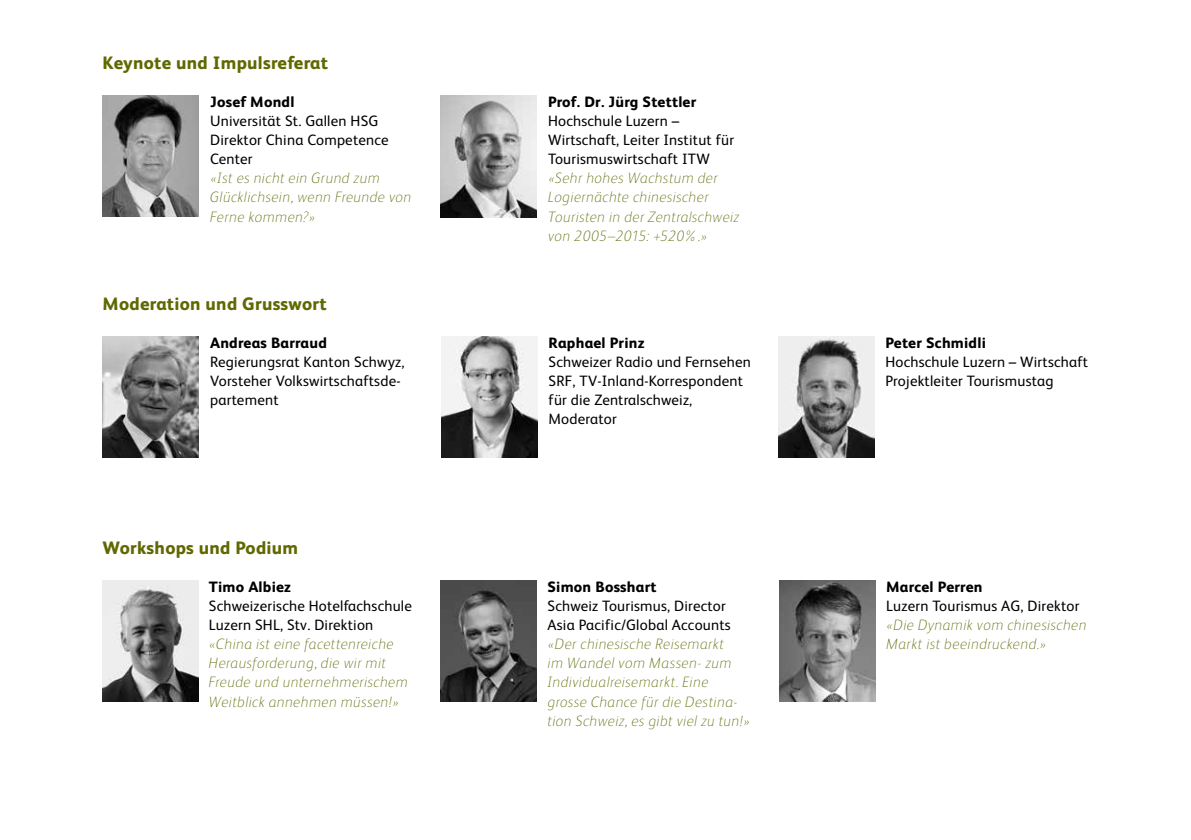
<style>
.page{position:relative;width:1191px;height:840px;background:#fff}
.page>*{position:absolute;margin:0;border:0;box-sizing:border-box;transform-origin:0 0}
.t1{font:800 18px "FS Albert";letter-spacing:.015em;color:#606800}
.t2{font:15px/19.2px "FS Albert";letter-spacing:.015em;color:#000}
.t3{font:italic 100 15px/19.2px "FS Albert";letter-spacing:.035em;color:#606800}
.t4{font:800 15px "FS Albert";letter-spacing:.015em;color:#000}
</style>
<div class="page">
<img style="left:779px;top:336px;width:96px;height:121px">
<img style="left:103px;top:95px;width:96px;height:122px">
<img style="left:103px;top:336px;width:96px;height:121px">
<img style="left:441px;top:336px;width:96px;height:121px">
<img style="left:103px;top:580px;width:96px;height:121px">
<img style="left:779px;top:580px;width:96px;height:121px">
<img style="left:440px;top:580px;width:96px;height:121px">
<img style="left:440px;top:95px;width:96px;height:122px">
<p class="t1" style="left:103px;top:50px;width:227px">Keynote und Impulsreferat</p>
<p class="t4" style="left:210px;top:90px;width:86px">Josef Mondl</p>
<p class="t2" style="left:210px;top:110px;width:180px">Universität St. Gallen HSG<br>Direktor China Competence<br>Center</p>
<p class="t3" style="left:210px;top:168px;width:203px">«Ist es nicht ein Grund zum<br>Glücklichsein, wenn Freunde von<br>Ferne kommen?»</p>
<p class="t1" style="left:103px;top:291px;width:225px">Moderation und Grusswort</p>
<p class="t4" style="left:210px;top:331px;width:118px">Andreas Barraud</p>
<p class="t2" style="left:210px;top:351px;width:196px">Regierungsrat Kanton Schwyz,<br>Vorsteher Volkswirtschaftsde&shy;partement</p>
<p class="t1" style="left:103px;top:535px;width:197px">Workshops und Podium</p>
<p class="t4" style="left:209px;top:575px;width:84px">Timo Albiez</p>
<p class="t2" style="left:209px;top:595px;width:204px">Schweizerische Hotelfachschule<br>Luzern SHL, Stv. Direktion</p>
<p class="t3" style="left:209px;top:633px;width:200px">«China ist eine facettenreiche<br>Herausforderung, die wir mit<br>Freude und unternehmerischem<br>Weitblick annehmen müssen!»</p>
<p class="t4" style="left:548px;top:90px;width:150px">Prof. Dr. Jürg Stettler</p>
<p class="t2" style="left:548px;top:110px;width:187px">Hochschule Luzern –<br>Wirtschaft, Leiter Institut für<br>Tourismuswirtschaft ITW</p>
<p class="t3" style="left:548px;top:168px;width:193px">«Sehr hohes Wachstum der<br>Logiernächte chinesischer<br>Touristen in der Zentralschweiz von 2005–2015: +520%.»</p>
<p class="t4" style="left:548px;top:331px;width:97px">Raphael Prinz</p>
<p class="t2" style="left:548px;top:351px;width:204px">Schweizer Radio und Fernsehen<br>SRF, TV-Inland-Korrespondent für die Zentralschweiz,<br>Moderator</p>
<p class="t4" style="left:547px;top:575px;width:111px">Simon Bosshart</p>
<p class="t2" style="left:547px;top:595px;width:185px">Schweiz Tourismus, Director<br>Asia Pacific/Global Accounts</p>
<p class="t3" style="left:547px;top:633px;width:204px">«Der chinesische Reisemarkt<br>im Wandel vom Massen- zum<br>Individualreisemarkt. Eine grosse Chance für die Destina&shy;tion Schweiz, es gibt viel zu tun!»</p>
<p class="t4" style="left:885px;top:331px;width:102px">Peter Schmidli</p>
<p class="t2" style="left:885px;top:351px;width:204px">Hochschule Luzern – Wirtschaft<br>Projektleiter Tourismustag</p>
<p class="t4" style="left:886px;top:575px;width:98px">Marcel Perren</p>
<p class="t2" style="left:886px;top:595px;width:195px">Luzern Tourismus AG, Direktor</p>
<p class="t3" style="left:886px;top:614px;width:202px">«Die Dynamik vom chinesischen<br>Markt ist beeindruckend.»</p>
</div>
